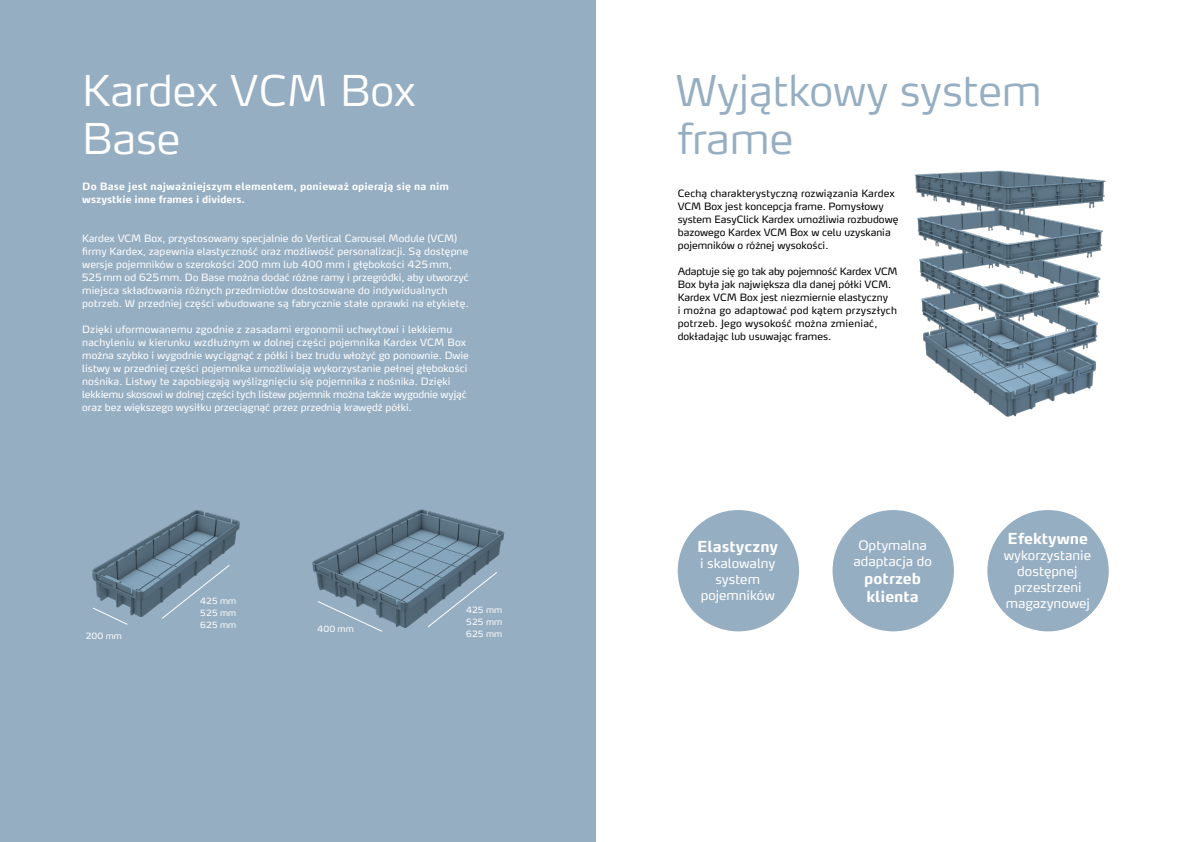
<style>
.page{position:relative;width:1191px;height:842px;background:#fff}
.page>*{position:absolute;margin:0;border:0;box-sizing:border-box;transform-origin:0 0}
.t1{font:300 42px/48px "Max Pro";color:#96aec2}
.t2{font:300 42px/48px "Max Pro";color:#fff}
.t3{font:700 15px/18px "Max Pro";color:#fff}
.t4{font:13px/16px "Max Pro";color:#fff;text-align:center}
.t5{font:10px/13px "Max Pro";letter-spacing:.01em;color:#fff}
.t6{font:10px/13px "Max Pro";color:#000}
.t7{font:700 10px/13px "Max Pro";letter-spacing:.015em;color:#fff}
.t8{font:8.5px/12px "Max Pro";color:#fff;text-align:justify}
</style>
<div class="page">
<div style="left:0;top:0;width:595px;height:842px;background:#96aec2"></div>
<div style="left:677px;top:510px;width:122px;height:121px;background:#96aec2;border-radius:50%"></div>
<div style="left:832px;top:510px;width:122px;height:121px;background:#96aec2;border-radius:50%"></div>
<div style="left:987px;top:510px;width:121px;height:121px;background:#96aec2;border-radius:50%"></div>
<img style="left:914px;top:170px;width:192px;height:247px">
<img style="left:312px;top:509px;width:193px;height:119px">
<svg style="left:427px;top:572px;width:70px;height:56px"></svg>
<svg style="left:317px;top:601px;width:66px;height:31px"></svg>
<img style="left:92px;top:510px;width:148px;height:107px">
<svg style="left:161px;top:564px;width:69px;height:55px"></svg>
<svg style="left:92px;top:607px;width:36px;height:18px"></svg>
<h1 class="t2" style="left:82px;top:62px;width:335px">Kardex VCM Box<br>Base</h1>
<p class="t7" style="left:82px;top:179px;width:368px">Do Base jest najważniejszym elementem, ponieważ opierają się na nim wszystkie inne frames i dividers.</p>
<p class="t5" style="left:82px;top:231px;width:388px">Kardex VCM Box, przystosowany specjalnie do Vertical Carousel Module (VCM) firmy Kardex, zapewnia elastyczność oraz możliwość personalizacji. Są dostępne wersje pojemników o szerokości 200 mm lub 400 mm i głębokości 425mm, 525mm od 625mm. Do Base można dodać różne ramy i przegródki, aby utworzyć miejsca składowania różnych przedmiotów dostosowane do indywidualnych potrzeb. W przedniej części wbudowane są fabrycznie stałe oprawki na etykietę.</p>
<p class="t5" style="left:82px;top:322px;width:388px">Dzięki uformowanemu zgodnie z zasadami ergonomii uchwytowi i lekkiemu nachyleniu w kierunku wzdłużnym w dolnej części pojemnika Kardex VCM Box można szybko i wygodnie wyciągnąć z półki i bez trudu włożyć go ponownie. Dwie listwy w przedniej części pojemnika umożliwiają wykorzystanie pełnej głębokości nośnika. Listwy te zapobiegają wyślizgnięciu się pojemnika z nośnika. Dzięki lekkiemu skosowi w dolnej części tych listew pojemnik można także wygodnie wyjąć oraz bez większego wysiłku przeciągnąć przez przednią krawędź półki.</p>
<p class="t8" style="left:86px;top:629px;width:38px">200 mm</p>
<p class="t8" style="left:200px;top:594px;width:38px">425 mm 525 mm 625 mm</p>
<p class="t8" style="left:317px;top:622px;width:38px">400 mm</p>
<p class="t8" style="left:466px;top:603px;width:38px">425 mm 525 mm 625 mm</p>
<h1 class="t1" style="left:676px;top:62px;width:367px">Wyjątkowy system frame</h1>
<p class="t6" style="left:677px;top:186px;width:222px">Cechą charakterystyczną rozwiązania Kardex VCM Box jest koncepcja frame. Pomysłowy system EasyClick Kardex umożliwia rozbudowę bazowego Kardex VCM Box w celu uzyskania pojemników o różnej wysokości.</p>
<p class="t6" style="left:677px;top:264px;width:221px">Adaptuje się go tak aby pojemność Kardex VCM Box była jak największa dla danej półki VCM.<br>Kardex VCM Box jest niezmiernie elastyczny<br>i można go adaptować pod kątem przyszłych potrzeb. Jego wysokość można zmieniać, dokładając lub usuwając frames.</p>
<h2 class="t3" style="left:697px;top:536px;width:82px">Elastyczny</h2>
<h3 class="t4" style="left:700px;top:554px;width:77px">i skalowalny system pojemników</h3>
<h3 class="t4" style="left:853px;top:535px;width:80px">Optymalna adaptacja do</h3>
<h2 class="t3" style="left:864px;top:567px;width:58px">potrzeb klienta</h2>
<h2 class="t3" style="left:1007px;top:528px;width:82px">Efektywne</h2>
<h3 class="t4" style="left:1003px;top:546px;width:89px">wykorzystanie dostępnej przestrzeni magazynowej</h3>
</div>
